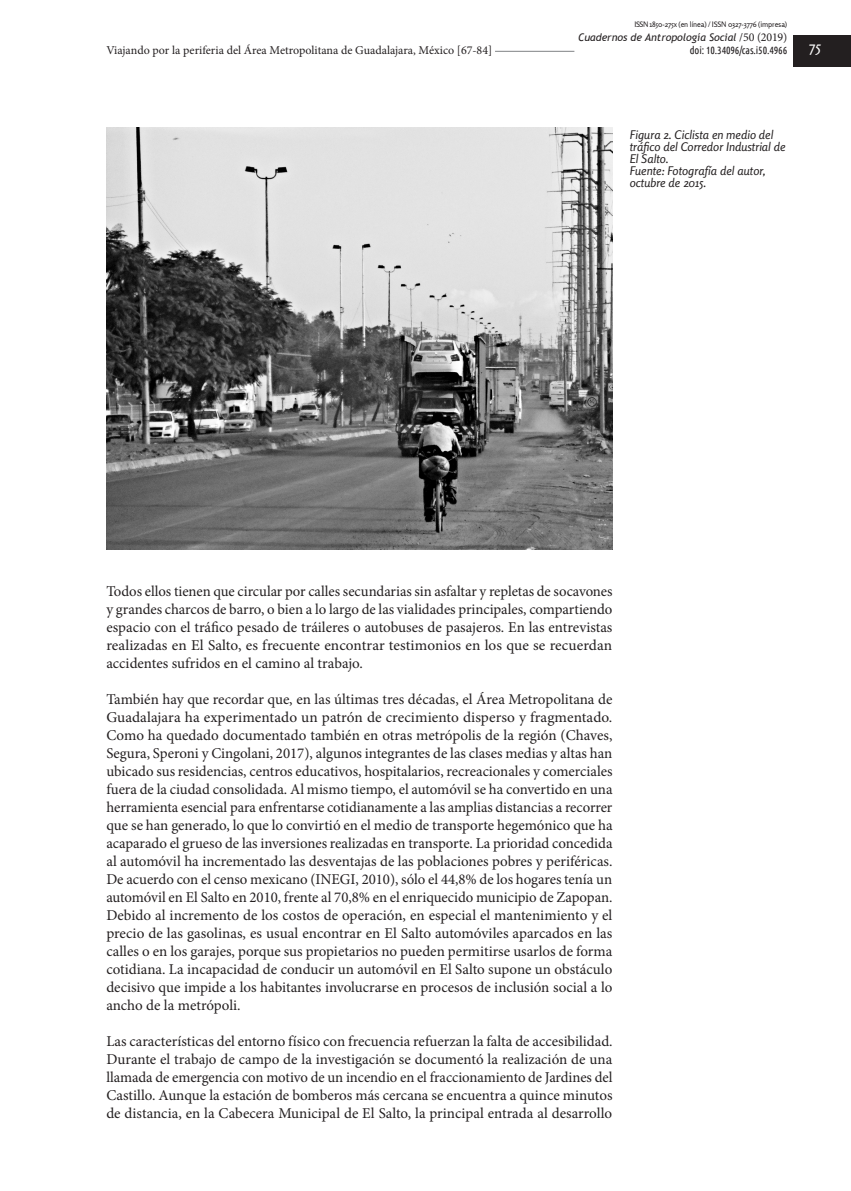
<style>
.page{position:relative;width:851px;height:1191px;background:#fff}
.page>*{position:absolute;margin:0;border:0;box-sizing:border-box;transform-origin:0 0}
.Art____Texto_princip{font:15px/18px "Minion Pro";color:#231f20;text-align:justify}
.t1{font:15px "Rosario";color:#fff}
.Img____Epígrafe_infe{font:italic 12px/12px "Rosario";color:#231f20}
.t2{font:12px "Minion Pro";color:#231f20}
.t3{font:italic 10.5px "Trebuchet MS";color:#231f20}
.t4{font:10.5px "Ubuntu Condensed";letter-spacing:-.01em;color:#231f20}
.t5{font:7.5px "Rosario";letter-spacing:-.02em;color:#231f20}
.s1{font-family:"Minion Pro";font-style:normal;font-size:12px}
.s2{font-style:italic}
</style>
<div class="page">
<hr style="left:142px;top:51px;width:432px;height:1px;background:#808285">
<div style="left:793px;top:35px;width:57px;height:31px;background:#231f20"></div>
<div style="left:106px;top:43px;width:389px;height:15px;background:#fff"></div>
<img style="left:106px;top:127px;width:506px;height:422px">
<p class="t5" style="left:634px;top:20px;width:154px">ISSN 1850-275x (en línea) / ISSN 0327-3776 (impresa)</p>
<p class="t3" style="left:578px;top:31px;width:210px">Cuadernos de Antropología Social <span class="s1">/50 (2019)</span></p>
<p class="t2" style="left:106px;top:42px;width:387px">Viajando por la periferia del Área Metropolitana de Guadalajara, México [67<span class="s2">-</span>84]</p>
<p class="t4" style="left:689px;top:44px;width:99px">doi: 10.34096/cas.i50.4966</p>
<p class="t1" style="left:809px;top:38px;width:13px">75</p>
<p class="Img____Epígrafe_infe" style="left:629px;top:129px;width:157px">Figura 2. Ciclista en medio del tráfico del Corredor Industrial de<br>El Salto.<br>Fuente: Fotografía del autor, octubre de 2015.</p>
<p class="Art____Texto_princip" style="left:106px;top:582px;width:507px">Todos ellos tienen que circular por calles secundarias sin asfaltar y repletas de socavones y grandes charcos de barro, o bien a lo largo de las vialidades principales, compartiendo espacio con el tráfico pesado de tráileres o autobuses de pasajeros. En las entrevistas realizadas en El Salto, es frecuente encontrar testimonios en los que se recuerdan accidentes sufridos en el camino al trabajo.</p>
<p class="Art____Texto_princip" style="left:106px;top:690px;width:507px">También hay que recordar que, en las últimas tres décadas, el Área Metropolitana de Guadalajara ha experimentado un patrón de crecimiento disperso y fragmentado.<br>Como ha quedado documentado también en otras metrópolis de la región (Chaves, Segura, Speroni y Cingolani, 2017), algunos integrantes de las clases medias y altas han ubicado sus residencias, centros educativos, hospitalarios, recreacionales y comerciales fuera de la ciudad consolidada. Al mismo tiempo, el automóvil se ha convertido en una herramienta esencial para enfrentarse cotidianamente a las amplias distancias a recorrer que se han generado, lo que lo convirtió en el medio de transporte hegemónico que ha acaparado el grueso de las inversiones realizadas en transporte. La prioridad concedida al automóvil ha incrementado las desventajas de las poblaciones pobres y periféricas.<br>De acuerdo con el censo mexicano (INEGI, 2010), sólo el 44,8% de los hogares tenía un automóvil en El Salto en 2010, frente al 70,8% en el enriquecido municipio de Zapopan.<br>Debido al incremento de los costos de operación, en especial el mantenimiento y el precio de las gasolinas, es usual encontrar en El Salto automóviles aparcados en las calles o en los garajes, porque sus propietarios no pueden permitirse usarlos de forma cotidiana. La incapacidad de conducir un automóvil en El Salto supone un obstáculo decisivo que impide a los habitantes involucrarse en procesos de inclusión social a lo ancho de la metrópoli.</p>
<p class="Art____Texto_princip" style="left:106px;top:1032px;width:508px">Las características del entorno físico con frecuencia refuerzan la falta de accesibilidad.<br>Durante el trabajo de campo de la investigación se documentó la realización de una llamada de emergencia con motivo de un incendio en el fraccionamiento de Jardines del Castillo. Aunque la estación de bomberos más cercana se encuentra a quince minutos de distancia, en la Cabecera Municipal de El Salto, la principal entrada al desarrollo</p>
</div>
